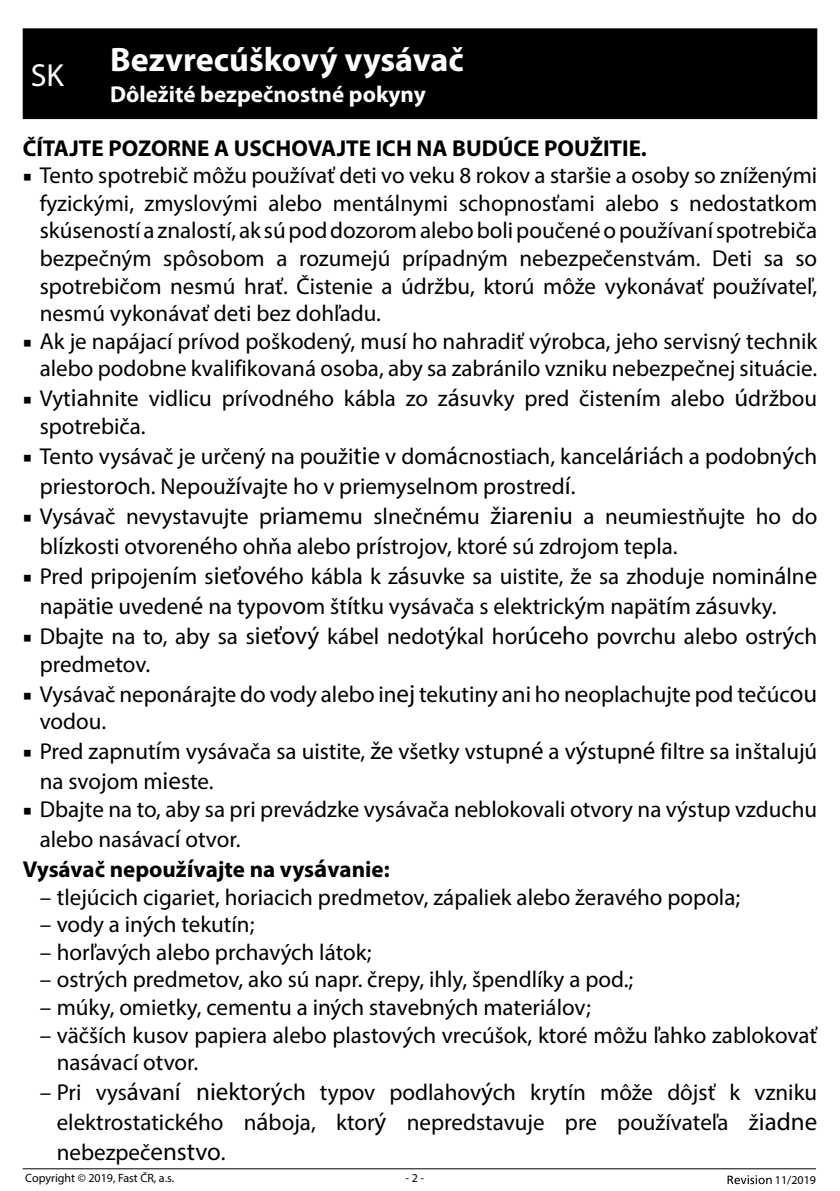
<style>
.page{position:relative;width:840px;height:1191px;background:#fff}
.page>*{position:absolute;margin:0;border:0;box-sizing:border-box;transform-origin:0 0}
.t1{font:700 34px "Myriad Pro";color:#fff}
.t2{font:32px "Myriad Pro";color:#fff}
.t3{font:23px/27.6px "Myriad Pro";color:#000}
.t4{font:700 23px "Myriad Pro";color:#000}
.t5{font:700 23px "Myriad Pro";color:#fff}
.t6{font:12px "Myriad Pro";color:#000}
.s1{font-family:"Minion Pro"}
.s2{font-size:25px}
</style>
<div class="page">
<svg style="left:727px;top:1175px;width:44px;height:9px"></svg>
<hr style="left:23px;top:1168px;width:792px;height:1px;background:#000">
<div style="left:23px;top:28px;width:793px;height:91px;background:#000"></div>
<h1 class="t1" style="left:110px;top:37px;width:355px">Bezvrecúškový vysávač</h1>
<p class="t5" style="left:110px;top:79px;width:317px">Dôležité bezpečnostné pokyny</p>
<p class="t4" style="left:23px;top:133px;width:625px">ČÍTAJTE POZORNE A USCHOVAJTE ICH NA BUDÚCE POUŽITIE.</p>
<p class="t3" style="left:40px;top:161px;width:778px;text-align:justify;text-indent:-17px"><span class="s1">■</span> Tento spotrebič môžu používať deti vo veku 8 rokov a staršie a osoby so zníženými fyzickými, zmyslovými alebo mentálnymi schopnosťami alebo s nedostatkom skúseností a znalostí, ak sú pod dozorom alebo boli poučené o používaní spotrebiča bezpečným spôsobom a rozumejú prípadným nebezpečenstvám. Deti sa so spotrebičom nesmú hrať. Čistenie a údržbu, ktorú môže vykonávať používateľ, nesmú vykonávať deti bez dohľadu.</p>
<p class="t3" style="left:23px;top:327px;width:795px;text-align:right"><span class="s1">■</span> Ak je napájací prívod poškodený, musí ho nahradiť výrobca, jeho servisný technik alebo podobne kvalifikovaná osoba, aby sa zabránilo vzniku nebezpečnej situácie.</p>
<p class="t3" style="left:40px;top:384px;width:778px;text-indent:-17px"><span class="s1">■</span> Vyt<span class="s2">ia</span>hnite vidlicu prívodného kábla zo z<span class="s2">á</span>suvky pred čisten<span class="s2">í</span>m alebo <span class="s2">ú</span>držbou spotrebiča.</p>
<p class="t3" style="left:40px;top:441px;width:778px;line-height:30px;text-indent:-17px"><span class="s1">■</span> Tento vysávač je určený na použi<span class="s2">tie</span> v dom<span class="s2">á</span>cnostiach, kancel<span class="s2">áriá</span>ch a podobn<span class="s2">ý</span>ch priestor<span class="s2">o</span>ch. Nepouž<span class="s2">í</span>vajte ho v priemyseln<span class="s2">o</span>m prostred<span class="s2">í</span>.</p>
<p class="t3" style="left:40px;top:501px;width:778px;line-height:30px;text-indent:-17px"><span class="s1">■</span> Vysávač nevystavujte pr<span class="s2">iame</span>mu slnečn<span class="s2">é</span>mu <span class="s2">žiareniu</span> a neumiestňujte ho do bl<span class="s2">í</span>zkosti otvoren<span class="s2">é</span>ho ohňa alebo pr<span class="s2">í</span>strojov, ktor<span class="s2">é</span> sú zdrojom tepla.</p>
<p class="t3" style="left:40px;top:561px;width:778px;line-height:30px;text-indent:-17px"><span class="s1">■</span> Pred pripojen<span class="s2">í</span>m s<span class="s2">ieťové</span>ho kábla k z<span class="s2">á</span>suvke sa uistite, že sa zhoduje nomin<span class="s2">á</span>ln<span class="s2">e </span>napät<span class="s2">ie</span> uveden<span class="s2">é</span> na typov<span class="s2">o</span>m št<span class="s2">í</span>tku vysávača s elektrick<span class="s2">ý</span>m napät<span class="s2">í</span>m z<span class="s2">á</span>suvky.</p>
<p class="t3" style="left:40px;top:622px;width:778px;text-indent:-17px"><span class="s1">■</span> Dbajte na to, aby sa s<span class="s2">ieťový</span> kábel nedot<span class="s2">ý</span>kal hor<span class="s2">úceh</span>o povrchu alebo ostr<span class="s2">ý</span>ch predmetov.</p>
<p class="t3" style="left:40px;top:680px;width:778px;text-indent:-17px"><span class="s1">■</span> Vysávač neponárajte do vody alebo in<span class="s2">ej</span> tekutiny ani ho neoplachujte pod tečúc<span class="s2">ou </span>vodou.</p>
<p class="t3" style="left:40px;top:736px;width:778px;line-height:30px;text-indent:-17px"><span class="s1">■</span> Pred zapnut<span class="s2">í</span>m vysávača sa uistite, <span class="s2">že</span> všetky vstupn<span class="s2">é</span> a v<span class="s2">ý</span>stupn<span class="s2">é</span> filtre sa inštalujú na svojom m<span class="s2">ie</span>ste.</p>
<p class="t3" style="left:23px;top:795px;width:795px"><span class="s1">■</span> Dbajte na to, aby sa pri prevádzke vysávača neblokovali otvory na výstup vzduchu</p>
<p class="t3" style="left:40px;top:825px;width:202px">alebo nasávac<span class="s2">í</span> otvor.</p>
<p class="t4" style="left:23px;top:854px;width:368px">Vysávač nepouž<span class="s2">í</span>vajte na vys<span class="s2">á</span>vanie:</p>
<p class="t3" style="left:40px;top:882px;width:701px">– tlejúcich cigariet, horiacich predmetov, zápaliek alebo žeravého popola;</p>
<p class="t3" style="left:40px;top:910px;width:216px">– vody a iných tekutín;</p>
<p class="t3" style="left:40px;top:938px;width:333px">– horľavých alebo prchavých látok;</p>
<p class="t3" style="left:40px;top:965px;width:594px">– ostrých predmetov, ako sú napr. črepy, ihly, špendlíky a pod.;</p>
<p class="t3" style="left:40px;top:993px;width:552px">– múky, omietky, cementu a iných stavebných materiálov;</p>
<p class="t3" style="left:57px;top:1020px;width:761px;text-indent:-17px">– väčších kusov papiera alebo plastových vrecúšok, ktoré môžu ľahko zablokovať nasávací otvor.</p>
<p class="t3" style="left:57px;top:1077px;width:761px;line-height:30px;text-align:justify;text-indent:-17px">– Pri vys<span class="s2">á</span>v<span class="s2">a</span>n<span class="s2">í niektorý</span>ch typov podlahov<span class="s2">ý</span>ch krytín môže dôjsť k vzniku elektrostatick<span class="s2">é</span>ho n<span class="s2">á</span>boja, ktor<span class="s2">ý</span> nepredstavuje pre používateľa ž<span class="s2">iadne </span>nebezpeč<span class="s2">enstvo</span>.</p>
<h2 class="t2" style="left:31px;top:55px;width:35px">SK</h2>
<p class="t6" style="left:25px;top:1170px;width:150px">Copyright © 2019, Fast ČR, a.s.</p>
<p class="t6" style="left:405px;top:1170px;width:20px">- 2 -</p>
<p class="t6" style="left:774px;top:1172px;width:43px">11/2019</p>
</div>
